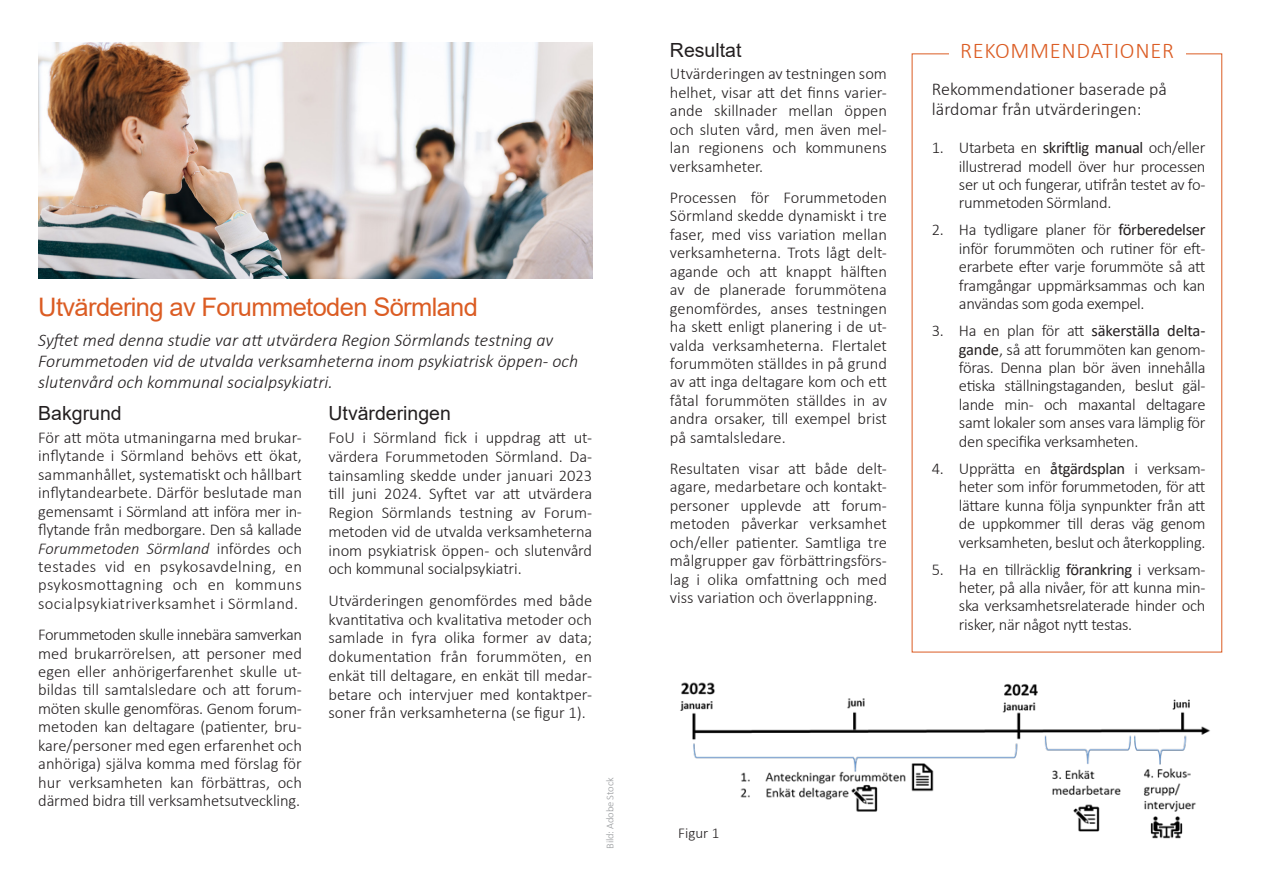
<style>
.page{position:relative;width:1263px;height:893px;background:#fff}
.page>*{position:absolute;margin:0;border:0;box-sizing:border-box;transform-origin:0 0}
.Rubrik_2{font:25.5px "Arial";letter-spacing:-.025em;color:#db5c23}
.Rutrubrik{font:300 22.5px "Calibri";letter-spacing:.03em;color:#db5c23}
.heading_2{font:19.5px "Arial";color:#231f20}
.Rubrik_2-2{font:italic 300 18px/21px "Calibri";color:#231f20}
.Rubrik_3{font:300 18px/19.5px "Calibri";color:#231f20}
.Brödtext{font:300 16.5px/18.5px "Calibri";letter-spacing:-.01em;color:#231f20;text-align:justify}
.Brödtext-2{font:300 15px "Calibri";color:#231f20}
.t1{font:300 10.5px "Calibri";letter-spacing:-.01em;color:#97999c}
.s1{font-style:italic}
.s2{font-weight:400}
</style>
<div class="page">
<img style="left:38px;top:43px;width:555px;height:236px">
<img style="left:680px;top:682px;width:530px;height:157px">
<p class="Rubrik_2" style="left:38px;top:290px;width:441px">Utvärdering av Forummetoden Sörmland</p>
<p class="Rubrik_2-2" style="left:38px;top:329px;width:541px">Syftet med denna studie var att utvärdera Region Sörmlands testning av<br>Forummetoden vid de utvalda verksamheterna inom psykiatrisk öppen- och slutenvård och kommunal socialpsykiatri.</p>
<p class="heading_2" style="left:328px;top:400px;width:124px">Utvärderingen</p>
<p class="Brödtext" style="left:328px;top:428px;width:265px">FoU i Sörmland fick i uppdrag att ut&shy;värdera Forummetoden Sörmland. Da&shy;tainsamling skedde under januari 2023 till juni 2024. Syftet var att utvärdera Region Sörmlands testning av Forum&shy;metoden vid de utvalda verksamheterna inom psykiatrisk öppen- och slutenvård och kommunal socialpsykiatri.</p>
<p class="Brödtext" style="left:328px;top:591px;width:265px">Utvärderingen genomfördes med både kvantitativa och kvalitativa metoder och samlade in fyra olika former av data; dokumentation från forummöten, en enkät till deltagare, en enkät till medar&shy;betare och intervjuer med kontaktper&shy;soner från verksamheterna (se figur 1).</p>
<p class="heading_2" style="left:38px;top:400px;width:85px">Bakgrund</p>
<p class="Brödtext" style="left:38px;top:428px;width:265px">För att möta utmaningarna med brukar&shy;inflytande i Sörmland behövs ett ökat, sammanhållet, systematiskt och hållbart inflytandearbete. Därför beslutade man gemensamt i Sörmland att införa mer in&shy;flytande från medborgare. Den så kallade <span class="s1">Forummetoden Sörmland</span> infördes och testades vid en psykosavdelning, en psykosmottagning och en kommuns socialpsykiatriverksamhet i Sörmland.</p>
<p class="Brödtext" style="left:38px;top:625px;width:265px">Forummetoden skulle innebära samverkan med brukarrörelsen, att personer med egen eller anhörigerfarenhet skulle ut&shy;bildas till samtalsledare och att forum&shy;möten skulle genomföras. Genom forum&shy;metoden kan deltagare (patienter, bru&shy;kare/personer med egen erfarenhet och anhöriga) själva komma med förslag för hur verksamheten kan förbättras, och därmed bidra till verksamhetsutveckling.</p>
<p class="t1" style="left:603px;top:849px;width:73px;rotate:-90deg">Bild: Adobe Stock</p>
<p class="heading_2" style="left:670px;top:36px;width:73px">Resultat</p>
<p class="Brödtext" style="left:670px;top:65px;width:219px">Utvärderingen av testningen som helhet, visar att det finns varier&shy;ande skillnader mellan öppen och sluten vård, men även mel&shy;lan regionens och kommunens verksamheter.</p>
<p class="Brödtext" style="left:670px;top:188px;width:219px">Processen för Forummetoden Sörmland skedde dynamiskt i tre faser, med viss variation mellan verksamheterna. Trots lågt delt&shy;agande och att knappt hälften av de planerade forummötena genomfördes, anses testningen ha skett enligt planering i de ut&shy;valda verksamheterna. Flertalet forummöten ställdes in på grund av att inga deltagare kom och ett fåtal forummöten ställdes in av andra orsaker, till exempel brist på samtalsledare.</p>
<p class="Brödtext" style="left:670px;top:459px;width:219px">Resultaten visar att både delt&shy;agare, medarbetare och kontakt&shy;personer upplevde att forum&shy;metoden påverkar verksamhet och/eller patienter. Samtliga tre målgrupper gav förbättringsförs&shy;lag i olika omfattning och med viss variation och överlappning.</p>
<p class="Rutrubrik" style="left:960px;top:37px;width:215px">REKOMMENDATIONER</p>
<p class="Rubrik_3" style="left:932px;top:79px;width:236px">Rekommendationer baserade på lärdomar från utvärderingen:</p>
<p class="Brödtext" style="left:959px;top:138px;width:248px;text-indent:-27px">1. Utarbeta en <span class="s2">skriftlig manual</span> och/eller illustrerad modell över hur processen ser ut och fungerar, utifrån testet av fo&shy;rummetoden Sörmland.</p>
<p class="Brödtext" style="left:959px;top:220px;width:248px;text-indent:-27px">2. Ha tydligare planer för <span class="s2">förberedelser </span>inför forummöten och rutiner för eft&shy;erarbete efter varje forummöte så att framgångar uppmärksammas och kan användas som goda exempel.</p>
<p class="Brödtext" style="left:959px;top:321px;width:248px;text-indent:-27px">3. Ha en plan för att <span class="s2">säkerställa delta&shy;gande</span>, så att forummöten kan genom&shy;föras. Denna plan bör även innehålla etiska ställningstaganden, beslut gäl&shy;lande min- och maxantal deltagare samt lokaler som anses vara lämplig för den specifika verksamheten.</p>
<p class="Brödtext" style="left:959px;top:459px;width:248px;text-indent:-27px">4. Upprätta en <span class="s2">åtgärdsplan</span> i verksam&shy;heter som inför forummetoden, för att lättare kunna följa synpunkter från att de uppkommer till deras väg genom verksamheten, beslut och återkoppling.</p>
<p class="Brödtext" style="left:959px;top:560px;width:248px;text-indent:-27px">5. Ha en tillräcklig <span class="s2">förankring</span> i verksam&shy;heter, på alla nivåer, för att kunna min&shy;ska verksamhetsrelaterade hinder och risker, när något nytt testas.</p>
<p class="Brödtext-2" style="left:678px;top:823px;width:43px">Figur 1</p>
</div>
